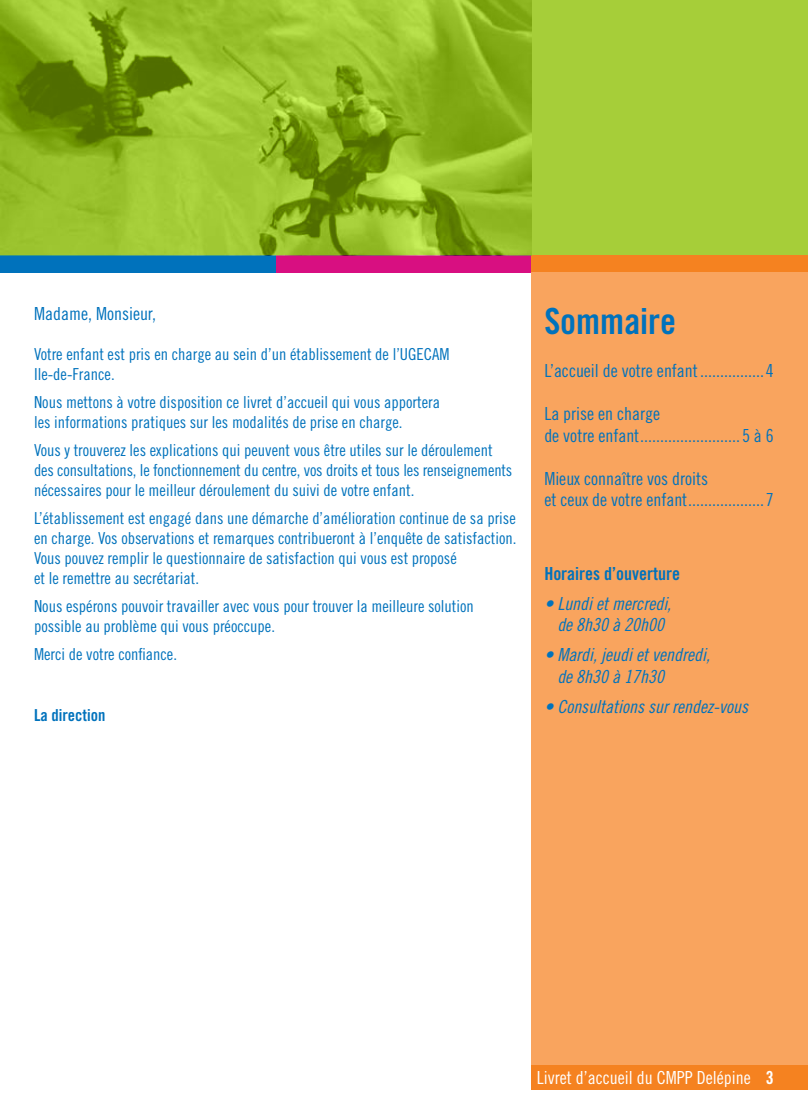
<style>
.page{position:relative;width:808px;height:1106px;background:#fff}
.page>*{position:absolute;margin:0;border:0;box-sizing:border-box;transform-origin:0 0}
.t1{font:36px "Trade Gothic Bold Cond Twenty";color:#0072bc}
.t2{font:18px/21.6px "Trade Gothic Cond Eighteen";color:#0072bc}
.t3{font:18px/21.6px "Trade Gothic Cond Eighteen Obl";color:#0072bc;text-align:center}
.t4{font:18px "Trade Gothic Cond Eighteen";color:#fff}
.t5{font:18px "Trade Gothic Bold Cond Twenty";color:#0072bc}
.t6{font:16.5px/19.8px "Trade Gothic Cond Eighteen";color:#0072bc}
.t7{font:16.5px "Trade Gothic Bold Cond Twenty";color:#0072bc}
.s1{font-family:"Trade Gothic Bold Cond Twenty"}
</style>
<div class="page">
<div style="left:531px;top:1064px;width:277px;height:26px;background:#f58220"></div>
<div style="left:0;top:0;width:808px;height:272px;background:#a6ce39"></div>
<div style="left:0;top:255px;width:276px;height:17px;background:#0072bc"></div>
<div style="left:276px;top:255px;width:255px;height:17px;background:#d80f81"></div>
<div style="left:531px;top:255px;width:277px;height:17px;background:#f58220"></div>
<div style="left:531px;top:272px;width:277px;height:792px;background:#f9a45e"></div>
<svg style="left:0;top:0;width:531px;height:255px"></svg>
<p class="t2" style="left:34px;top:303px;width:123px">Madame, Monsieur,</p>
<p class="t6" style="left:34px;top:344px;width:417px">Votre enfant est pris en charge au sein d’un établissement de l’UGECAM<br>Ile-de-France.</p>
<p class="t6" style="left:34px;top:392px;width:407px">Nous mettons à votre disposition ce livret d’accueil qui vous apportera les informations pratiques sur les modalités de prise en charge.</p>
<p class="t6" style="left:34px;top:440px;width:480px">Vous y trouverez les explications qui peuvent vous être utiles sur le déroulement des consultations, le fonctionnement du centre, vos droits et tous les renseignements nécessaires pour le meilleur déroulement du suivi de votre enfant.</p>
<p class="t6" style="left:34px;top:508px;width:484px">L’établissement est engagé dans une démarche d’amélioration continue de sa prise en charge. Vos observations et remarques contribueront à l’enquête de satisfaction.<br>Vous pouvez remplir le questionnaire de satisfaction qui vous est proposé<br>et le remettre au secrétariat.</p>
<p class="t6" style="left:34px;top:596px;width:441px">Nous espérons pouvoir travailler avec vous pour trouver la meilleure solution possible au problème qui vous préoccupe.</p>
<p class="t6" style="left:34px;top:644px;width:144px">Merci de votre confiance.</p>
<p class="t7" style="left:34px;top:705px;width:73px">La direction</p>
<h1 class="t1" style="left:544px;top:299px;width:133px">Sommaire</h1>
<p class="t2" style="left:544px;top:359px;width:231px">L’accueil de votre enfant................4</p>
<p class="t2" style="left:544px;top:402px;width:231px">La prise en charge<br>de votre enfant.........................5 à 6</p>
<p class="t2" style="left:544px;top:467px;width:231px">Mieux connaître vos droits<br>et ceux de votre enfant...................7</p>
<p class="t5" style="left:544px;top:562px;width:137px">Horaires d’ouverture</p>
<p class="t3" style="left:544px;top:592px;width:128px">• Lundi et mercredi, de 8h30 à 20h00</p>
<p class="t3" style="left:557px;top:644px;width:154px;text-align:left;text-indent:-13px">• Mardi, jeudi et vendredi, de 8h30 à 17h30</p>
<p class="t3" style="left:544px;top:695px;width:205px">• Consultations sur rendez-vous</p>
<p class="t4" style="left:537px;top:1066px;width:239px">Livret d’accueil du CMPP Delépine <span class="s1">3</span></p>
</div>
